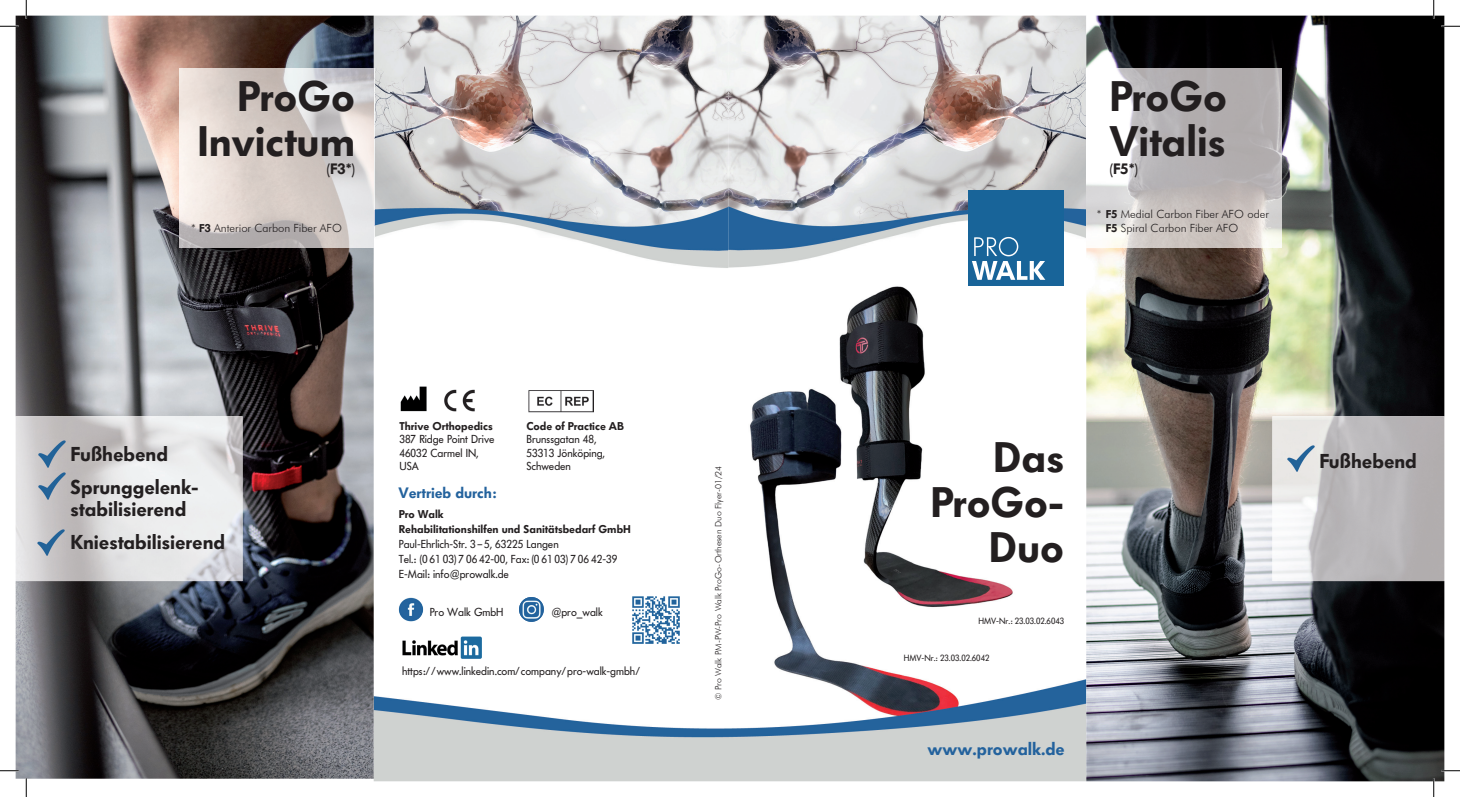
<style>
.page{position:relative;width:1460px;height:797px;background:#fff}
.page>*{position:absolute;margin:0;border:0;box-sizing:border-box;transform-origin:0 0}
.t1{font:42.5px/45px "Futura BQ Demibold";color:#231f20;text-align:right}
.t2{font:20px/32.5px "Futura BQ Demibold";color:#231f20}
.t3{font:17.5px "Futura BQ Demibold";color:#23629d}
.t4{font:15px "Futura BQ Demibold";color:#23629d}
.t5{font:15px "Futura BQ Demibold";color:#231f20}
.t6{font:11.25px/13.5px "Futura BQ";color:#231f20}
.t7{font:11.25px/15px "Futura BQ Demibold";color:#231f20}
.t8{font:300 11.25px/13.5px "Futura BT";color:#231f20}
.t9{font:300 8.75px "Futura BT";color:#231f20}
.t10{font:8.75px "Futura BQ";color:#231f20}
.s1{font-family:"Futura BQ Demibold";font-weight:400}
</style>
<div class="page">
<img style="left:373px;top:16px;width:1071px;height:765px">
<div style="left:968px;top:190px;width:96px;height:96px;background:#186499"></div>
<svg style="left:972px;top:237px;width:73px;height:43px"></svg>
<img style="left:373px;top:16px;width:355px;height:280px">
<img style="left:519px;top:597px;width:25px;height:25px;border-radius:12px">
<img style="left:398px;top:597px;width:25px;height:25px;border-radius:12px">
<img style="left:629px;top:593px;width:53px;height:53px">
<img style="left:402px;top:636px;width:80px;height:22px">
<img style="left:528px;top:388px;width:65px;height:27px">
<img style="left:398px;top:381px;width:30px;height:32px">
<img style="left:434px;top:389px;width:48px;height:24px">
<img style="left:1086px;top:69px;width:195px;height:179px">
<img style="left:1272px;top:416px;width:172px;height:165px">
<img style="left:1286px;top:444px;width:29px;height:29px">
<img style="left:16px;top:16px;width:357px;height:762px">
<img style="left:16px;top:416px;width:226px;height:165px">
<img style="left:179px;top:69px;width:195px;height:179px">
<img style="left:38px;top:440px;width:29px;height:28px">
<img style="left:38px;top:471px;width:29px;height:29px">
<img style="left:38px;top:528px;width:28px;height:28px">
<svg style="left:0;top:25px;width:19px;height:2px"></svg>
<svg style="left:1440px;top:25px;width:19px;height:2px"></svg>
<svg style="left:0;top:770px;width:19px;height:1px"></svg>
<svg style="left:1440px;top:770px;width:19px;height:1px"></svg>
<svg style="left:25px;top:0;width:2px;height:19px"></svg>
<svg style="left:25px;top:778px;width:2px;height:19px"></svg>
<svg style="left:1432px;top:0;width:2px;height:19px"></svg>
<svg style="left:1432px;top:778px;width:2px;height:19px"></svg>
<h1 class="t1" style="left:197px;top:74px;width:159px">ProGo<br>Invictum</h1>
<h3 class="t5" style="left:326px;top:160px;width:30px">(F3*)</h3>
<p class="t8" style="left:191px;top:221px;width:152px">* <span class="s1">F3</span> Anterior Carbon Fiber AFO</p>
<h2 class="t2" style="left:71px;top:438px;width:129px">Fußhebend<br>Sprunggelenk-</h2>
<h2 class="t2" style="left:71px;top:493px;width:156px">stabilisierend<br>Kniestabilisierend</h2>
<p class="t7" style="left:399px;top:418px;width:95px">Thrive Orthopedics</p>
<p class="t6" style="left:399px;top:433px;width:97px">387 Ridge Point Drive<br>46032 Carmel IN,<br>USA</p>
<h3 class="t4" style="left:398px;top:484px;width:99px">Vertrieb durch:</h3>
<p class="t7" style="left:526px;top:418px;width:99px">Code of Practice AB</p>
<p class="t6" style="left:526px;top:433px;width:80px">Brunssgatan 48,<br>53313 Jönköping,<br>Schweden</p>
<p class="t7" style="left:399px;top:506px;width:234px">Pro Walk<br>Rehabilitationshilfen und Sanitätsbedarf GmbH</p>
<p class="t6" style="left:399px;top:536px;width:220px;line-height:15px">Paul-Ehrlich-Str. 3 – 5, 63225 Langen<br>Tel.: (0 61 03) 7 06 42-00, Fax: (0 61 03) 7 06 42-39<br>E-Mail: info@prowalk.de</p>
<p class="t6" style="left:429px;top:605px;width:75px">Pro Walk GmbH</p>
<p class="t6" style="left:551px;top:605px;width:53px">@pro_walk</p>
<p class="t6" style="left:402px;top:665px;width:240px">https://www.linkedin.com/company/pro-walk-gmbh/</p>
<p class="t9" style="left:713px;top:699px;width:236px;rotate:-90deg">© Pro Walk PM-PW-Pro Walk ProGo-Orthesen Duo Flyer-01/24</p>
<h1 class="t1" style="left:1109px;top:74px;width:119px;text-align:left">ProGo<br>Vitalis</h1>
<h3 class="t5" style="left:1109px;top:160px;width:30px">(F5*)</h3>
<p class="t8" style="left:1105px;top:207px;width:165px;text-indent:-9px">* <span class="s1">F5</span> Medial Carbon Fiber AFO oder<br><span class="s1">F5</span> Spiral Carbon Fiber AFO</p>
<h1 class="t1" style="left:930px;top:435px;width:135px">Das<br>ProGo-<br>Duo</h1>
<p class="t10" style="left:978px;top:616px;width:87px">HMV-Nr.: 23.03.02.6043</p>
<p class="t10" style="left:903px;top:653px;width:87px">HMV-Nr.: 23.03.02.6042</p>
<h3 class="t3" style="left:927px;top:739px;width:139px">www.prowalk.de</h3>
<h2 class="t2" style="left:1319px;top:445px;width:99px">Fußhebend</h2>
</div>
